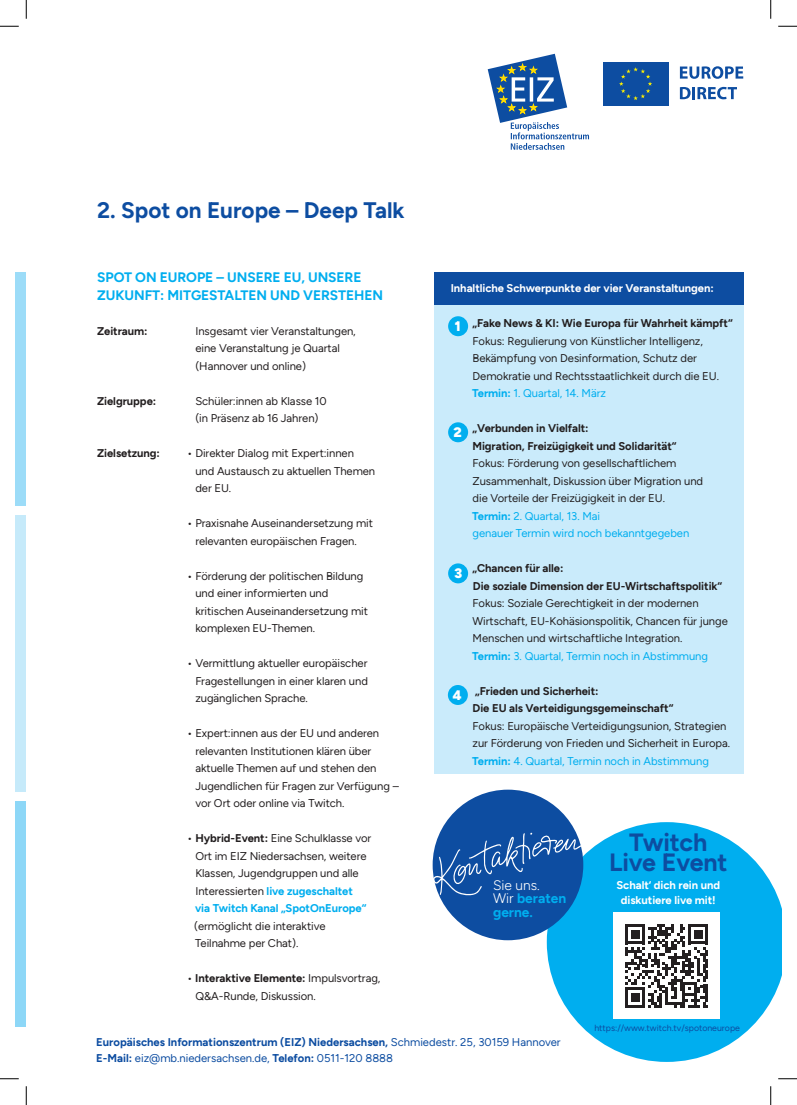
<style>
.page{position:relative;width:797px;height:1105px;background:#fff}
.page>*{position:absolute;margin:0;border:0;box-sizing:border-box;transform-origin:0 0}
.t1{font:700 25px/20px "Figtree";letter-spacing:-.005em;color:#0d4da1;text-align:center}
.t2{font:700 22.5px "Figtree";color:#0d4da1}
.t3{font:700 13.75px "Figtree";letter-spacing:-.005em;color:#00aeef}
.t4{font:300 13.75px "Figtree";color:#fff}
.t5{font:900 13.75px "Figtree";color:#fff}
.t6{font:11.25px/17.5px "Figtree";letter-spacing:-.005em;color:#231f20}
.t7{font:700 11.25px/17.5px "Figtree";letter-spacing:-.005em;color:#231f20}
.t8{font:11.25px/17.5px "Figtree";letter-spacing:-.005em;color:#00aeef}
.t9{font:700 11.25px "Figtree";letter-spacing:-.005em;color:#fff}
.t10{font:700 11.25px "Figtree";color:#0d4da1}
.t11{font:11.25px "Figtree";color:#0d4da1}
.t12{font:8.75px "Figtree";color:#0d4da1}
.s1{font-weight:700}
.s2{font-weight:700;color:#00aeef}
.s3{font-weight:300;color:#fff}
.s4{font-weight:400}
</style>
<div class="page">
<svg style="left:547px;top:822px;width:234px;height:240px;fill:#00aeef"></svg>
<div style="left:434px;top:273px;width:310px;height:501px;background:#caebfb"></div>
<div style="left:16px;top:801px;width:10px;height:226px;background:#8dd7f7"></div>
<div style="left:16px;top:515px;width:10px;height:277px;background:#c6eafa"></div>
<div style="left:16px;top:273px;width:10px;height:233px;background:#9cdcf8"></div>
<div style="left:601px;top:61px;width:69px;height:46px;background:#0d4da1"></div>
<svg style="left:619px;top:67px;width:33px;height:33px"></svg>
<svg style="left:680px;top:66px;width:63px;height:13px"></svg>
<svg style="left:680px;top:87px;width:57px;height:12px"></svg>
<svg style="left:487px;top:54px;width:102px;height:96px"></svg>
<div style="left:434px;top:273px;width:310px;height:32px;background:#0d4da1"></div>
<div style="left:448px;top:316px;width:20px;height:20px;background:#00aeef;border-radius:50%"></div>
<div style="left:448px;top:563px;width:20px;height:20px;background:#00aeef;border-radius:50%"></div>
<div style="left:448px;top:422px;width:20px;height:20px;background:#00aeef;border-radius:50%"></div>
<div style="left:448px;top:685px;width:20px;height:20px;background:#00aeef;border-radius:50%"></div>
<div style="left:432px;top:790px;width:151px;height:150px;background:#0d4da1;border-radius:50%"></div>
<svg style="left:432px;top:832px;width:163px;height:65px"></svg>
<div style="left:613px;top:913px;width:107px;height:106px;background:#fff"></div>
<svg style="left:625px;top:924px;width:83px;height:83px"></svg>
<svg style="left:0;top:25px;width:19px;height:2px"></svg>
<svg style="left:778px;top:25px;width:19px;height:2px"></svg>
<svg style="left:0;top:1078px;width:19px;height:1px"></svg>
<svg style="left:778px;top:1078px;width:19px;height:1px"></svg>
<svg style="left:25px;top:0;width:2px;height:19px"></svg>
<svg style="left:25px;top:1086px;width:2px;height:19px"></svg>
<svg style="left:770px;top:0;width:1px;height:19px"></svg>
<svg style="left:770px;top:1086px;width:1px;height:19px"></svg>
<p class="t2" style="left:97px;top:197px;width:309px">2. Spot on Europe – Deep Talk</p>
<p class="t3" style="left:97px;top:269px;width:266px">SPOT ON EUROPE – UNSERE EU, UNSERE</p>
<p class="t3" style="left:97px;top:287px;width:287px">ZUKUNFT: MITGESTALTEN UND VERSTEHEN</p>
<p class="t7" style="left:97px;top:322px;width:52px">Zeitraum:</p>
<p class="t6" style="left:195px;top:322px;width:162px">Insgesamt vier Veranstaltungen, eine Veranstaltung je Quartal (Hannover und online)</p>
<p class="t7" style="left:97px;top:392px;width:61px">Zielgruppe:</p>
<p class="t6" style="left:195px;top:392px;width:133px">Schüler:innen ab Klasse 10 (in Präsenz ab 16 Jahren)</p>
<p class="t7" style="left:97px;top:444px;width:64px">Zielsetzung:</p>
<p class="t6" style="left:187px;top:444px;width:168px">• Direkter Dialog mit Expert:innen</p>
<p class="t6" style="left:195px;top:462px;width:181px">und Austausch zu aktuellen Themen</p>
<p class="t6" style="left:195px;top:479px;width:37px">der EU.</p>
<p class="t6" style="left:187px;top:514px;width:187px">• Praxisnahe Auseinandersetzung mit</p>
<p class="t6" style="left:195px;top:532px;width:163px">relevanten europäischen Fragen.</p>
<p class="t6" style="left:187px;top:567px;width:178px">• Förderung der politischen Bildung</p>
<p class="t6" style="left:195px;top:584px;width:134px">und einer informierten und</p>
<p class="t6" style="left:195px;top:602px;width:174px">kritischen Auseinandersetzung mit</p>
<p class="t6" style="left:195px;top:619px;width:121px">komplexen EU-Themen.</p>
<p class="t6" style="left:187px;top:654px;width:182px">• Vermittlung aktueller europäischer</p>
<p class="t6" style="left:195px;top:672px;width:174px">Fragestellungen in einer klaren und</p>
<p class="t6" style="left:195px;top:689px;width:114px">zugänglichen Sprache.</p>
<p class="t6" style="left:187px;top:724px;width:193px;text-align:center">• Expert:innen aus der EU und anderen relevanten Institutionen klären über</p>
<p class="t6" style="left:195px;top:759px;width:205px">aktuelle Themen auf und stehen den<br>Jugendlichen für Fragen zur Verfügung – vor Ort oder online via Twitch.</p>
<p class="t6" style="left:187px;top:829px;width:186px">• <span class="s1">Hybrid-Event:</span> Eine Schulklasse vor</p>
<p class="t6" style="left:195px;top:847px;width:173px">Ort im EIZ Niedersachsen, weitere<br>Klassen, Jugendgruppen und alle</p>
<p class="t6" style="left:194px;top:882px;width:174px">Interessierten <span class="s2">live zugeschaltet via Twitch Kanal „SpotOnEurope“ </span>(ermöglicht die interaktive<br>Teilnahme per Chat).</p>
<p class="t6" style="left:195px;top:969px;width:186px;text-indent:-8px">• <span class="s1">Interaktive Elemente:</span> Impulsvortrag,<br>Q&amp;A-Runde, Diskussion.</p>
<p class="t9" style="left:451px;top:282px;width:264px">Inhaltliche Schwerpunkte der vier Veranstaltungen:</p>
<p class="t7" style="left:472px;top:314px;width:262px">„Fake News &amp; KI: Wie Europa für Wahrheit kämpft“</p>
<p class="t6" style="left:472px;top:332px;width:232px">Fokus: Regulierung von Künstlicher Intelligenz,</p>
<p class="t6" style="left:472px;top:349px;width:226px">Bekämpfung von Desinformation, Schutz der</p>
<p class="t6" style="left:472px;top:367px;width:248px">Demokratie und Rechtsstaatlichkeit durch die EU.</p>
<p class="t8" style="left:472px;top:384px;width:135px"><span class="s1">Termin:</span> 1. Quartal, 14. März</p>
<p class="t7" style="left:472px;top:419px;width:206px">„Verbunden in Vielfalt:<br>Migration, Freizügigkeit und Solidarität“</p>
<p class="t6" style="left:472px;top:454px;width:232px">Fokus: Förderung von gesellschaftlichem<br>Zusammenhalt, Diskussion über Migration und die Vorteile der Freizügigkeit in der EU.</p>
<p class="t8" style="left:472px;top:507px;width:219px"><span class="s1">Termin:</span> 2. Quartal, 13. Mai<br>genauer Termin wird noch bekanntgegeben</p>
<p class="t7" style="left:472px;top:559px;width:251px">„Chancen für alle:<br>Die soziale Dimension der EU-Wirtschaftspolitik“</p>
<p class="t6" style="left:472px;top:594px;width:228px">Fokus: Soziale Gerechtigkeit in der modernen</p>
<p class="t6" style="left:472px;top:612px;width:257px">Wirtschaft, EU-Kohäsionspolitik, Chancen für junge<br>Menschen und wirtschaftliche Integration.</p>
<p class="t8" style="left:472px;top:647px;width:237px"><span class="s1">Termin:</span> 3. Quartal, Termin noch in Abstimmung</p>
<p class="t7" style="left:472px;top:682px;width:202px">„Frieden und Sicherheit:<br>Die EU als Verteidigungsgemeinschaft“</p>
<p class="t6" style="left:472px;top:717px;width:259px">Fokus: Europäische Verteidigungsunion, Strategien zur Förderung von Frieden und Sicherheit in Europa.</p>
<p class="t8" style="left:472px;top:752px;width:238px"><span class="s1">Termin:</span> 4. Quartal, Termin noch in Abstimmung</p>
<p class="t5" style="left:454px;top:318px;width:7px">1</p>
<p class="t5" style="left:453px;top:424px;width:10px">2</p>
<p class="t5" style="left:454px;top:566px;width:9px">3</p>
<p class="t5" style="left:453px;top:687px;width:10px">4</p>
<p class="t4" style="left:493px;top:877px;width:48px">Sie uns.</p>
<p class="t3" style="left:493px;top:891px;width:75px"><span class="s3">Wir</span> beraten</p>
<p class="t3" style="left:493px;top:904px;width:41px">gerne.</p>
<p class="t1" style="left:609px;top:832px;width:120px">Twitch<br>Live Event</p>
<p class="t9" style="left:616px;top:878px;width:105px">Schalt‘ dich rein und</p>
<p class="t9" style="left:621px;top:893px;width:96px">diskutiere live mit!</p>
<p class="t12" style="left:594px;top:1022px;width:147px">https://www.twitch.tv/spotoneurope</p>
<p class="t10" style="left:96px;top:1035px;width:466px">Europäisches Informationszentrum (EIZ) Niedersachsen, <span class="s4">Schmiedestr. 25, 30159 Hannover</span></p>
<p class="t11" style="left:96px;top:1052px;width:298px"><span class="s1">E-Mail:</span> eiz@mb.niedersachsen.de, <span class="s1">Telefon:</span> 0511-120 8888</p>
</div>
